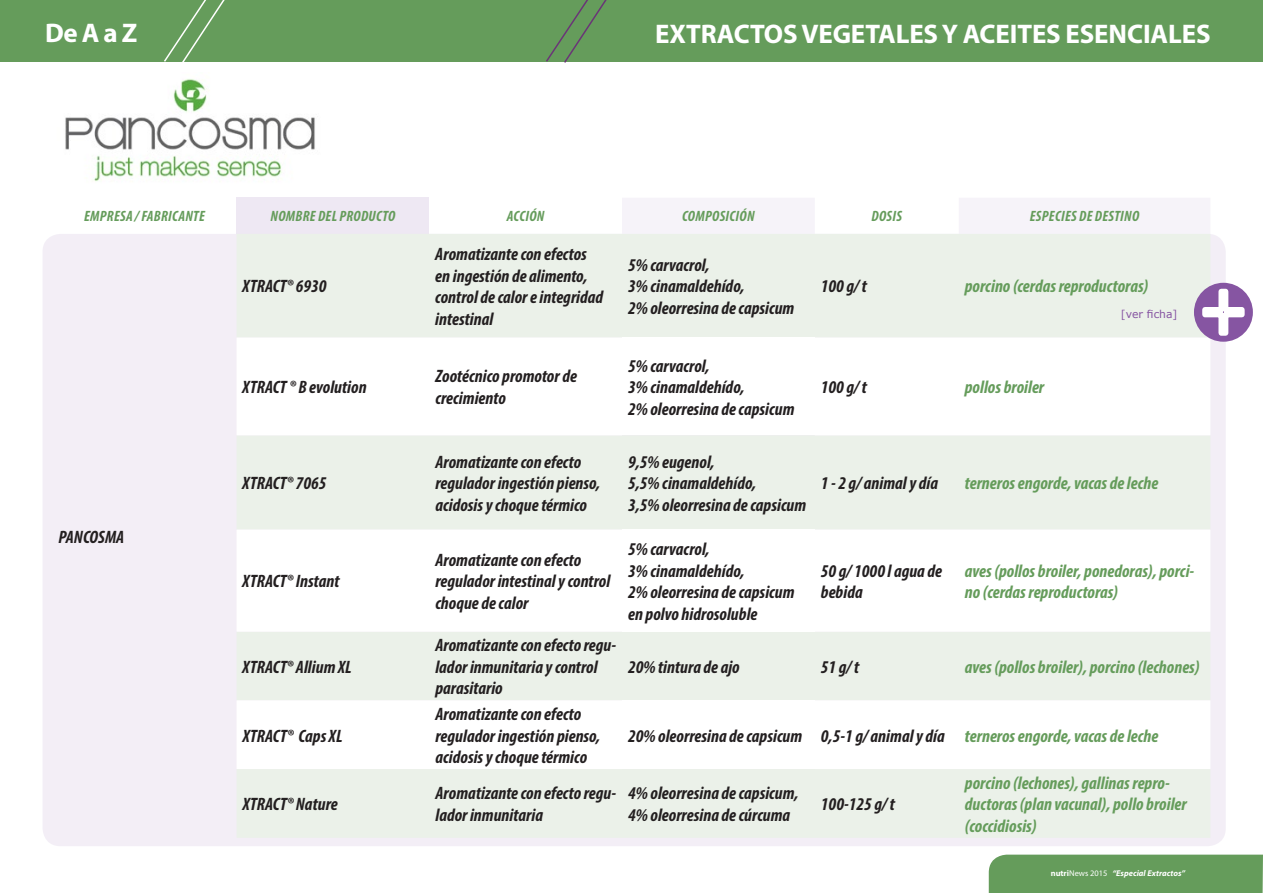
<style>
.page{position:relative;width:1263px;height:893px;background:#fff}
.page>*{position:absolute;margin:0;border:0;box-sizing:border-box;transform-origin:0 0}
.t1{font:700 27px "Myriad Pro";letter-spacing:-.005em;color:#fff}
.t2{font:italic 700 condensed 18px/21.6px "Myriad Pro";color:#231f20}
.t3{font:italic 700 condensed 18px/21.6px "Myriad Pro";letter-spacing:-.01em;color:#659c5b}
.t4{font:italic 700 condensed 15px "Myriad Pro";letter-spacing:.02em;color:#659c5b}
.t5{font:10.8px "MS Reference Sans Serif";color:#8655a2}
.t6{font:italic 700 8.4px "Myriad Pro";color:#fff}
.s1{color:#659c5b}
.s2{font-style:normal}
.s3{font-weight:400;font-style:normal}
</style>
<div class="page">
<div style="left:0;top:0;width:1263px;height:62px;background:#659c5b"></div>
<svg style="left:546px;top:0;width:61px;height:63px"></svg>
<svg style="left:164px;top:0;width:61px;height:62px"></svg>
<div style="left:989px;top:855px;width:274px;height:38px;background:#659c5b"></div>
<div style="left:43px;top:234px;width:1183px;height:612px;background:linear-gradient(to right,#f0eff0,#eaf1e7);border-radius:18px"></div>
<div style="left:237px;top:198px;width:192px;height:36px;background:#eee8f3"></div>
<svg style="left:622px;top:198px;width:588px;height:36px"></svg>
<div style="left:237px;top:296px;width:973px;height:234px;background:#ebf1e9"></div>
<svg style="left:237px;top:338px;width:973px;height:97px"></svg>
<div style="left:622px;top:338px;width:193px;height:97px;background:#fff"></div>
<svg style="left:237px;top:530px;width:973px;height:102px"></svg>
<div style="left:622px;top:530px;width:193px;height:102px;background:#fff"></div>
<svg style="left:237px;top:700px;width:973px;height:69px"></svg>
<div style="left:622px;top:700px;width:193px;height:69px;background:#fff"></div>
<div style="left:1194px;top:283px;width:59px;height:59px;background:#8655a2;border-radius:50%"></div>
<svg style="left:1199px;top:286px;width:48px;height:53px"></svg>
<img style="left:65px;top:79px;width:250px;height:103px">
<h1 class="t1" style="left:45px;top:15px;width:94px">DE A A Z</h1>
<h1 class="t1" style="left:655px;top:16px;width:557px">EXTRACTOS VEGETALES Y ACEITES ESENCIALES</h1>
<p class="t4" style="left:84px;top:207px;width:122px">Empresa / Fabricante</p>
<p class="t4" style="left:270px;top:207px;width:126px">Nombre del Producto</p>
<p class="t4" style="left:507px;top:207px;width:39px">Acción</p>
<p class="t4" style="left:682px;top:207px;width:74px">Composición</p>
<p class="t4" style="left:871px;top:207px;width:32px">Dosis</p>
<p class="t4" style="left:1030px;top:207px;width:111px">Especies de destino</p>
<p class="t2" style="left:58px;top:525px;width:10px">PANCOSMA</p>
<p class="t2" style="left:243px;top:275px;width:16px">XTRACT</p>
<p class="t2" style="left:287px;top:275px;width:42px">® 6930</p>
<p class="t2" style="left:435px;top:243px;width:170px">Aromatizante con efectos en ingestión de alimento, control de calor e integridad intestinal</p>
<p class="t2" style="left:628px;top:254px;width:167px">5% carvacrol,<br>3% cinamaldehído,<br>2% oleorresina de capsicum</p>
<p class="t2" style="left:243px;top:376px;width:16px">XTRACT</p>
<p class="t2" style="left:289px;top:376px;width:79px">® B evolution</p>
<p class="t2" style="left:435px;top:365px;width:143px">Zootécnico promotor de crecimiento</p>
<p class="t2" style="left:628px;top:354px;width:167px">5% carvacrol,<br>3% cinamaldehído,<br>2% oleorresina de capsicum</p>
<p class="t2" style="left:243px;top:472px;width:16px">XTRACT</p>
<p class="t2" style="left:287px;top:472px;width:42px">® 7065</p>
<p class="t2" style="left:243px;top:570px;width:16px">XTRACT</p>
<p class="t2" style="left:287px;top:570px;width:55px">® Instant</p>
<p class="t2" style="left:435px;top:450px;width:166px">Aromatizante con efecto regulador ingestión pienso, acidosis y choque térmico</p>
<p class="t2" style="left:628px;top:450px;width:179px">9,5% eugenol,<br>5,5% cinamaldehído,<br>3,5% oleorresina de capsicum</p>
<p class="t2" style="left:435px;top:549px;width:177px">Aromatizante con efecto regulador intestinal y control choque de calor</p>
<p class="t2" style="left:628px;top:538px;width:167px">5% carvacrol,<br>3% cinamaldehído,<br>2% oleorresina de capsicum en polvo hidrosoluble</p>
<p class="t2" style="left:821px;top:275px;width:48px">100 g/ t</p>
<p class="t3" style="left:965px;top:275px;width:185px">porcino (cerdas reproductoras)</p>
<p class="t2" style="left:821px;top:376px;width:48px">100 g/ t</p>
<p class="t3" style="left:965px;top:376px;width:82px">pollos broiler</p>
<p class="t5" style="left:1121px;top:307px;width:58px">[ver ficha]</p>
<p class="t2" style="left:821px;top:472px;width:119px">1 - 2 g/ animal y día</p>
<p class="t3" style="left:965px;top:472px;width:195px">terneros engorde, vacas de leche</p>
<p class="t2" style="left:821px;top:559px;width:123px">50 g/ 1000 l agua de bebida</p>
<p class="t3" style="left:965px;top:559px;width:231px">aves (pollos broiler, ponedoras), porci&shy;no (cerdas reproductoras)</p>
<p class="t2" style="left:243px;top:656px;width:16px">XTRACT</p>
<p class="t2" style="left:287px;top:656px;width:65px">® Allium XL</p>
<p class="t2" style="left:243px;top:724px;width:16px">XTRACT</p>
<p class="t2" style="left:287px;top:724px;width:56px">® Caps XL</p>
<p class="t2" style="left:435px;top:634px;width:182px">Aromatizante con efecto regu&shy;lador inmunitaria y control parasitario</p>
<p class="t2" style="left:435px;top:703px;width:166px">Aromatizante con efecto regulador ingestión pienso, acidosis y choque térmico</p>
<p class="t2" style="left:628px;top:656px;width:113px">20% tintura de ajo</p>
<p class="t2" style="left:821px;top:656px;width:41px">51 g/ t</p>
<p class="t3" style="left:965px;top:656px;width:236px">aves (pollos broiler), porcino (lechones)</p>
<p class="t2" style="left:628px;top:724px;width:532px">20% oleorresina de capsicum 0,5-1 g/ animal y día <span class="s1">terneros engorde, vacas de leche</span></p>
<p class="t2" style="left:243px;top:793px;width:16px">XTRACT</p>
<p class="t2" style="left:287px;top:793px;width:53px">® Nature</p>
<p class="t2" style="left:435px;top:782px;width:182px">Aromatizante con efecto regu&shy;lador inmunitaria</p>
<p class="t2" style="left:628px;top:782px;width:172px">4% oleorresina de capsicum,<br>4% oleorresina de cúrcuma</p>
<p class="t2" style="left:821px;top:793px;width:76px">100-125 g/ t</p>
<p class="t3" style="left:965px;top:771px;width:224px">porcino (lechones), gallinas repro&shy;ductoras (plan vacunal), pollo broiler (coccidiosis)</p>
<p class="t6" style="left:1051px;top:868px;width:136px"><span class="s2">NUTRI</span><span class="s3">News 2015</span> “Especial Extractos”</p>
</div>
